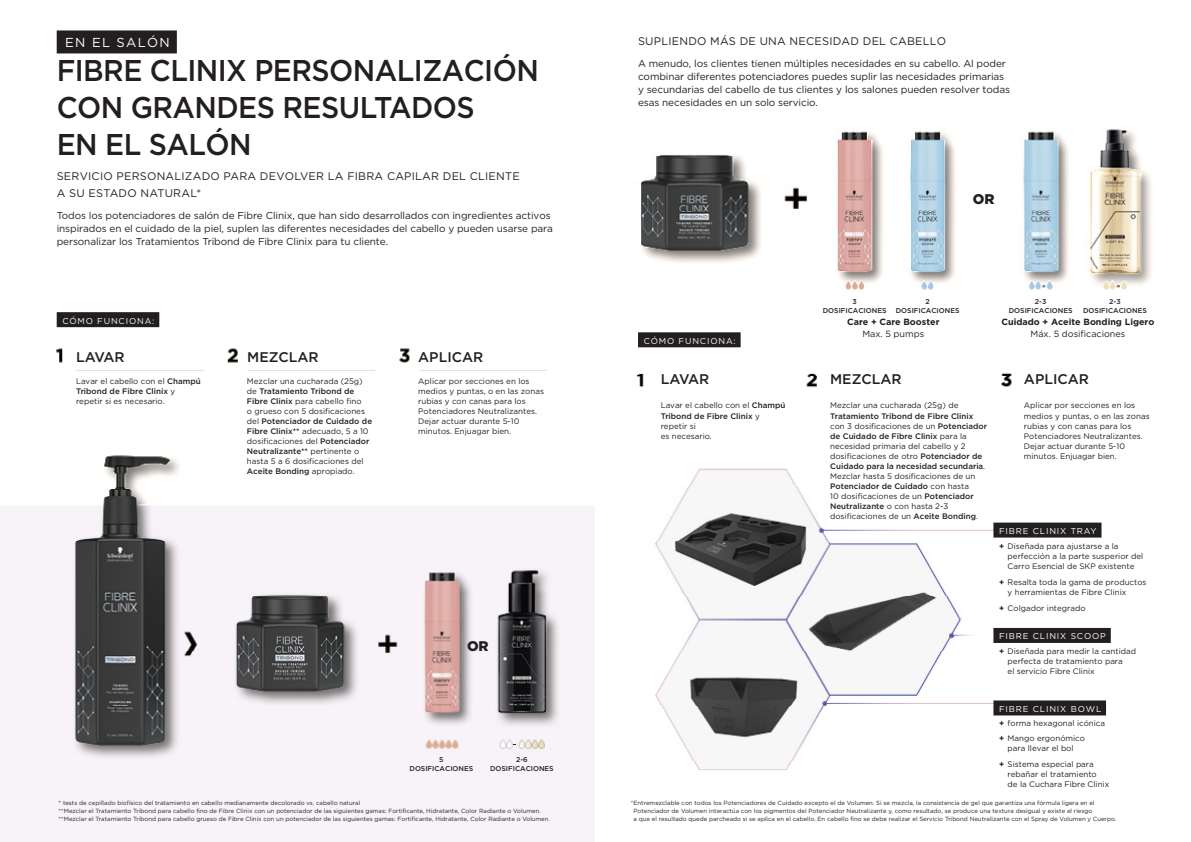
<style>
.page{position:relative;width:1191px;height:842px;background:#fff}
.page>*{position:absolute;margin:0;border:0;box-sizing:border-box;transform-origin:0 0}
.t1{font:500 30px/37px "Gotham";letter-spacing:-.02em;color:#231f20;scale:.95 1}
.t2{font:500 14px "Gotham";color:#231f20}
.t3{font:900 14px "Gotham";color:#231f20}
.t4{font:13px "Gotham";letter-spacing:.1em;color:#fff}
.t5{font:11px/17px "Gotham";letter-spacing:.02em;color:#231f20}
.t6{font:10px/13px "Gotham";letter-spacing:-.01em;color:#231f20}
.t7{font:700 9px "Gotham";color:#231f20}
.t8{font:9px "Gotham";color:#231f20}
.t9{font:8.5px "Gotham";letter-spacing:.1em;color:#fff}
.t10{font:8px/10px "Gotham";color:#231f20}
.t11{font:500 7px/9px "Gotham";color:#231f20;text-align:center}
.t12{font:6px/8px "Gotham";color:#231f20}
.s1{font-weight:500}
.s2{font-weight:700}
</style>
<div class="page">
<img style="left:0;top:30px;width:1152px;height:812px">
<div style="left:57px;top:30px;width:120px;height:23px;background:#231f20"></div>
<div style="left:57px;top:312px;width:102px;height:15px;background:#231f20"></div>
<div style="left:638px;top:332px;width:102px;height:15px;background:#231f20"></div>
<div style="left:993px;top:523px;width:108px;height:15px;background:#231f20"></div>
<div style="left:993px;top:700px;width:113px;height:15px;background:#231f20"></div>
<div style="left:993px;top:628px;width:117px;height:15px;background:#231f20"></div>
<h3 class="t4" style="left:65px;top:35px;width:106px">EN EL SALÓN</h3>
<h1 class="t1" style="left:57px;top:51px;width:509px">FIBRE CLINIX PERSONALIZACIÓN<br>CON GRANDES RESULTADOS<br>EN EL SALÓN</h1>
<h3 class="t5" style="left:57px;top:168px;width:464px">SERVICIO PERSONALIZADO PARA DEVOLVER LA FIBRA CAPILAR DEL CLIENTE<br>A SU ESTADO NATURAL*</h3>
<p class="t6" style="left:57px;top:208px;width:498px">Todos los potenciadores de salón de Fibre Clinix, que han sido desarrollados con ingredientes activos inspirados en el cuidado de la piel, suplen las diferentes necesidades del cabello y pueden usarse para personalizar los Tratamientos Tribond de Fibre Clinix para tu cliente.</p>
<p class="t9" style="left:62px;top:315px;width:94px">CÓMO FUNCIONA:</p>
<h2 class="t2" style="left:76px;top:348px;width:50px">LAVAR</h2>
<h2 class="t2" style="left:247px;top:348px;width:73px">MEZCLAR</h2>
<h2 class="t2" style="left:418px;top:348px;width:67px">APLICAR</h2>
<p class="t10" style="left:76px;top:376px;width:126px">Lavar el cabello con el <span class="s1">Champú<br>Tribond de Fibre Clinix</span> y repetir si es necesario.</p>
<p class="t10" style="left:247px;top:376px;width:127px">Mezclar una cucharada (25g) de <span class="s1">Tratamiento Tribond de<br>Fibre Clinix</span> para cabello fino<br>o grueso con 5 dosificaciones del <span class="s1">Potenciador de Cuidado de<br>Fibre Clinix**</span> adecuado, 5 a 10 dosificaciones del <span class="s1">Potenciador<br>Neutralizante**</span> pertinente o hasta 5 a 6 dosificaciones del<br><span class="s1">Aceite Bonding</span> apropiado.</p>
<p class="t10" style="left:418px;top:376px;width:127px">Aplicar por secciones en los medios y puntas, o en las zonas rubias y con canas para los<br>Potenciadores Neutralizantes.<br>Dejar actuar durante 5-10 minutos. Enjuagar bien.</p>
<h2 class="t3" style="left:467px;top:636px;width:23px">OR</h2>
<p class="t11" style="left:409px;top:755px;width:65px">5<br>DOSIFICACIONES</p>
<p class="t11" style="left:490px;top:755px;width:65px">2-6<br>DOSIFICACIONES</p>
<p class="t12" style="left:59px;top:799px;width:493px">* tests de cepillado biofísico del tratamiento en cabello medianamente decolorado vs. cabello natural<br>**Mezclar el Tratamiento Tribond para cabello fino de Fibre Clinix con un potenciador de las siguientes gamas: Fortificante, Hidratante, Color Radiante o Volumen. **Mezclar el Tratamiento Tribond para cabello grueso de Fibre Clinix con un potenciador de las siguientes gamas: Fortificante, Hidratante, Color Radiante o Volumen.</p>
<h3 class="t5" style="left:638px;top:33px;width:310px">SUPLIENDO MÁS DE UNA NECESIDAD DEL CABELLO</h3>
<p class="t6" style="left:638px;top:57px;width:373px">A menudo, los clientes tienen múltiples necesidades en su cabello. Al poder combinar diferentes potenciadores puedes suplir las necesidades primarias y secundarias del cabello de tus clientes y los salones pueden resolver todas esas necesidades en un solo servicio.</p>
<p class="t9" style="left:643px;top:335px;width:94px">CÓMO FUNCIONA:</p>
<h2 class="t3" style="left:972px;top:189px;width:23px">OR</h2>
<p class="t11" style="left:823px;top:296px;width:65px">3<br>DOSIFICACIONES</p>
<p class="t11" style="left:895px;top:296px;width:65px">2<br>DOSIFICACIONES</p>
<p class="t7" style="left:847px;top:316px;width:94px">Care + Care Booster</p>
<p class="t8" style="left:862px;top:328px;width:63px">Max. 5 pumps</p>
<p class="t11" style="left:1008px;top:296px;width:65px">2-3<br>DOSIFICACIONES</p>
<p class="t11" style="left:1083px;top:296px;width:65px">2-3<br>DOSIFICACIONES</p>
<p class="t7" style="left:1001px;top:316px;width:154px">Cuidado + Aceite Bonding Ligero</p>
<p class="t8" style="left:1030px;top:328px;width:96px">Máx. 5 dosificaciones</p>
<h2 class="t2" style="left:661px;top:370px;width:50px">LAVAR</h2>
<h2 class="t2" style="left:830px;top:370px;width:73px">MEZCLAR</h2>
<h2 class="t2" style="left:1024px;top:370px;width:67px">APLICAR</h2>
<p class="t10" style="left:661px;top:400px;width:126px">Lavar el cabello con el <span class="s1">Champú<br>Tribond de Fibre Clinix</span> y repetir si<br>es necesario.</p>
<p class="t10" style="left:830px;top:400px;width:130px">Mezclar una cucharada (25g) de</p>
<p class="t10" style="left:830px;top:410px;width:158px"><span class="s1">Tratamiento Tribond de Fibre Clinix </span>con 3 dosificaciones de un <span class="s1">Potenciador de Cuidado de Fibre Clinix</span> para la necesidad primaria del cabello y 2 dosificaciones de otro <span class="s1">Potenciador de Cuidado para la necesidad secundaria</span>.<br>Mezclar hasta 5 dosificaciones de un <span class="s1">Potenciador de Cuidado</span> con hasta<br>10 dosificaciones de un <span class="s1">Potenciador Neutralizante</span> o con hasta 2-3 dosificaciones de un <span class="s1">Aceite Bonding</span>.</p>
<p class="t10" style="left:1024px;top:400px;width:127px">Aplicar por secciones en los medios y puntas, o en las zonas rubias y con canas para los<br>Potenciadores Neutralizantes.<br>Dejar actuar durante 5-10 minutos. Enjuagar bien.</p>
<p class="t9" style="left:999px;top:525px;width:99px">FIBRE CLINIX TRAY</p>
<p class="t10" style="left:1007px;top:541px;width:137px;text-indent:-9px"><span class="s2">+</span> Diseñada para ajustarse a la perfección a la parte susperior del<br>Carro Esencial de SKP existente</p>
<p class="t10" style="left:1007px;top:577px;width:140px;text-indent:-9px"><span class="s2">+</span> Resalta toda la gama de productos y herramientas de Fibre Clinix</p>
<p class="t10" style="left:999px;top:603px;width:88px"><span class="s2">+</span> Colgador integrado</p>
<p class="t9" style="left:999px;top:631px;width:108px">FIBRE CLINIX SCOOP</p>
<p class="t10" style="left:1007px;top:646px;width:130px;text-indent:-9px"><span class="s2">+</span> Diseñada para medir la cantidad perfecta de tratamiento para<br>el servicio Fibre Clinix</p>
<p class="t9" style="left:999px;top:703px;width:104px">FIBRE CLINIX BOWL</p>
<p class="t10" style="left:999px;top:715px;width:107px;line-height:15.7px"><span class="s2">+</span> forma hexagonal icónica <span class="s2">+</span> Mango ergonómico</p>
<p class="t10" style="left:999px;top:741px;width:96px;line-height:15.7px;text-indent:9px">para llevar el bol<br><span class="s2">+</span> Sistema especial para</p>
<p class="t10" style="left:1007px;top:769px;width:103px">rebañar el tratamiento<br>de la Cuchara Fibre Clinix</p>
<p class="t12" style="left:633px;top:799px;width:484px;text-indent:-3px">*Entremezclable con todos los Potenciadores de Cuidado excepto el de Volumen. Si se mezcla, la consistencia de gel que garantiza una fórmula ligera en el<br>Potenciador de Volumen interactúa con los pigmentos del Potenciador Neutralizante y, como resultado, se produce una textura desigual y existe el riesgo<br>a que el resultado quede parcheado si se aplica en el cabello. En cabello fino se debe realizar el Servicio Tribond Neutralizante con el Spray de Volumen y Cuerpo.</p>
</div>
